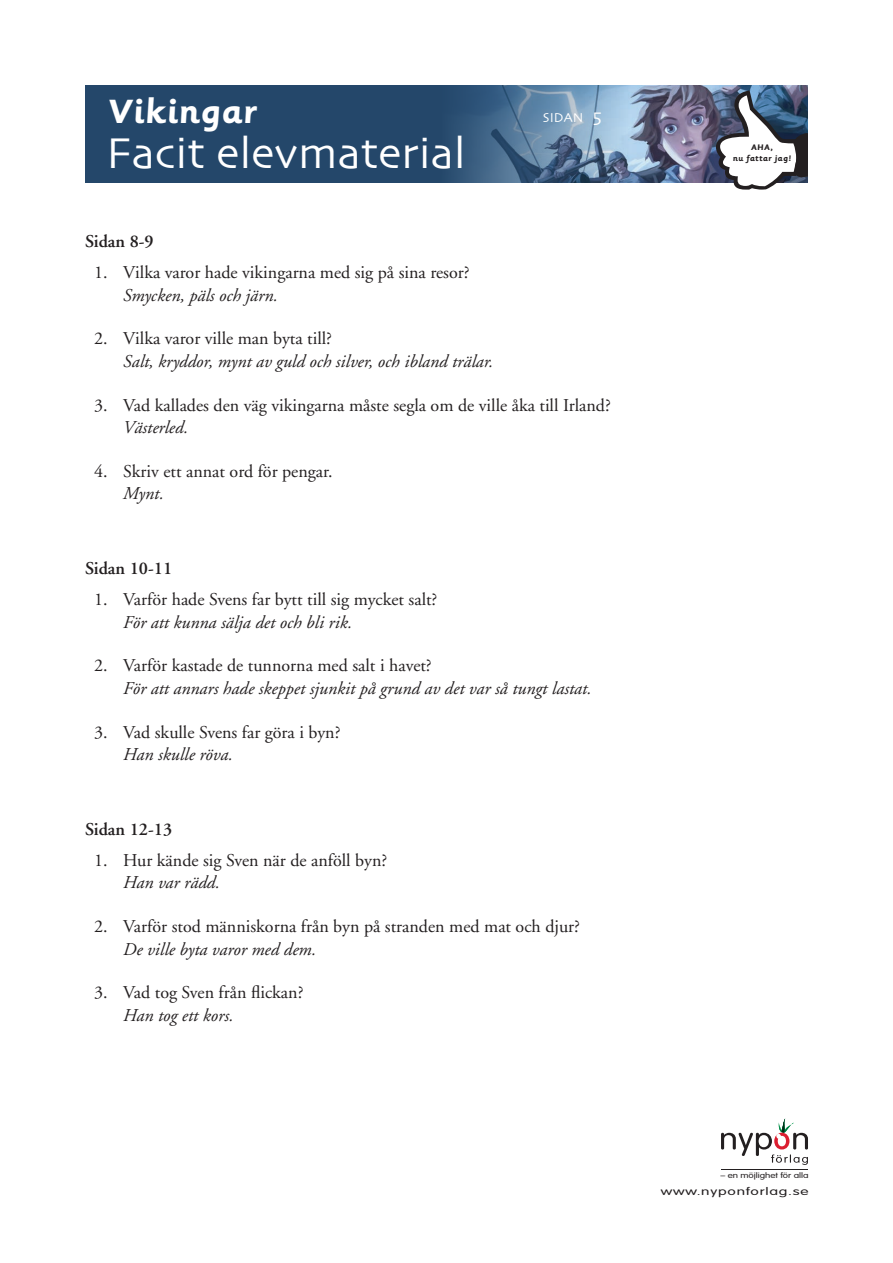
<style>
.page{position:relative;width:893px;height:1263px;background:#fff}
.page>*{position:absolute;margin:0;border:0;box-sizing:border-box;transform-origin:0 0}
.t1{font:45px "Skia";color:#fff}
.t2{font:700 37.5px "Sassoon Primary Std";letter-spacing:.005em;color:#fff}
.t3{font:18px "Adobe Garamond";color:#231f20}
.t4{font:italic 18px "Adobe Garamond";color:#231f20}
.t5{font:600 18px "Adobe Garamond";color:#231f20}
.t6{font:13.5px "Skia";color:#fff}
.t7{font:300 10.5px "VAG Rounded";letter-spacing:.05em;color:#231f20;scale:1.48 1}
.t8{font:700 9px "Sassoon Primary Std";letter-spacing:.035em;color:#231f20}
.t9{font:300 7.65px "VAG Rounded";letter-spacing:-.005em;color:#231f20;scale:1.28 1}
.s1{font-size:19.5px}
</style>
<div class="page">
<div style="left:85px;top:85px;width:723px;height:98px;background:#24476a"></div>
<svg style="left:721px;top:1118px;width:87px;height:47px"></svg>
<hr style="left:721px;top:1170px;width:87px;height:1px;background:#231f20">
<img style="left:455px;top:85px;width:353px;height:98px">
<svg style="left:716px;top:90px;width:92px;height:100px;background:#8b94a2"></svg>
<h2 class="t2" style="left:107px;top:90px;width:151px">Vikingar</h2>
<h1 class="t1" style="left:106px;top:126px;width:361px">Facit elevmaterial</h1>
<p class="t6" style="left:543px;top:109px;width:60px">sidan <span class="s1">5</span></p>
<p class="t5" style="left:85px;top:231px;width:70px">Sidan 8-9</p>
<p class="t3" style="left:94px;top:263px;width:377px">1. Vilka varor hade vikingarna med sig på sina resor?</p>
<p class="t4" style="left:123px;top:285px;width:156px">Smycken, päls och järn.</p>
<p class="t3" style="left:94px;top:329px;width:240px">2. Vilka varor ville man byta till?</p>
<p class="t4" style="left:123px;top:351px;width:372px">Salt, kryddor, mynt av guld och silver, och ibland trälar.</p>
<p class="t3" style="left:94px;top:395px;width:518px">3. Vad kallades den väg vikingarna måste segla om de ville åka till Irland?</p>
<p class="t4" style="left:123px;top:418px;width:66px">Västerled.</p>
<p class="t3" style="left:94px;top:461px;width:240px">4. Skriv ett annat ord för pengar.</p>
<p class="t4" style="left:123px;top:484px;width:42px">Mynt.</p>
<p class="t5" style="left:85px;top:558px;width:89px">Sidan 10-11</p>
<p class="t3" style="left:94px;top:590px;width:345px">1. Varför hade Svens far bytt till sig mycket salt?</p>
<p class="t4" style="left:123px;top:612px;width:230px">För att kunna sälja det och bli rik.</p>
<p class="t3" style="left:94px;top:656px;width:339px">2. Varför kastade de tunnorna med salt i havet?</p>
<p class="t4" style="left:123px;top:678px;width:470px">För att annars hade skeppet sjunkit på grund av det var så tungt lastat.</p>
<p class="t3" style="left:94px;top:722px;width:248px">3. Vad skulle Svens far göra i byn?</p>
<p class="t4" style="left:123px;top:745px;width:111px">Han skulle röva.</p>
<p class="t5" style="left:85px;top:819px;width:89px">Sidan 12-13</p>
<p class="t3" style="left:94px;top:851px;width:295px">1. Hur kände sig Sven när de anföll byn?</p>
<p class="t4" style="left:123px;top:873px;width:98px">Han var rädd.</p>
<p class="t3" style="left:94px;top:917px;width:487px">2. Varför stod människorna från byn på stranden med mat och djur?</p>
<p class="t4" style="left:123px;top:939px;width:194px">De ville byta varor med dem.</p>
<p class="t3" style="left:94px;top:983px;width:211px">3. Vad tog Sven från flickan?</p>
<p class="t4" style="left:123px;top:1006px;width:112px">Han tog ett kors.</p>
<p class="t8" style="left:751px;top:142px;width:23px">Aha,</p>
<p class="t8" style="left:733px;top:154px;width:60px">nu fattar jag!</p>
<p class="t9" style="left:720px;top:1170px;width:70px">– en möjlighet för alla</p>
<p class="t7" style="left:661px;top:1185px;width:101px">www.nyponforlag.se</p>
</div>
